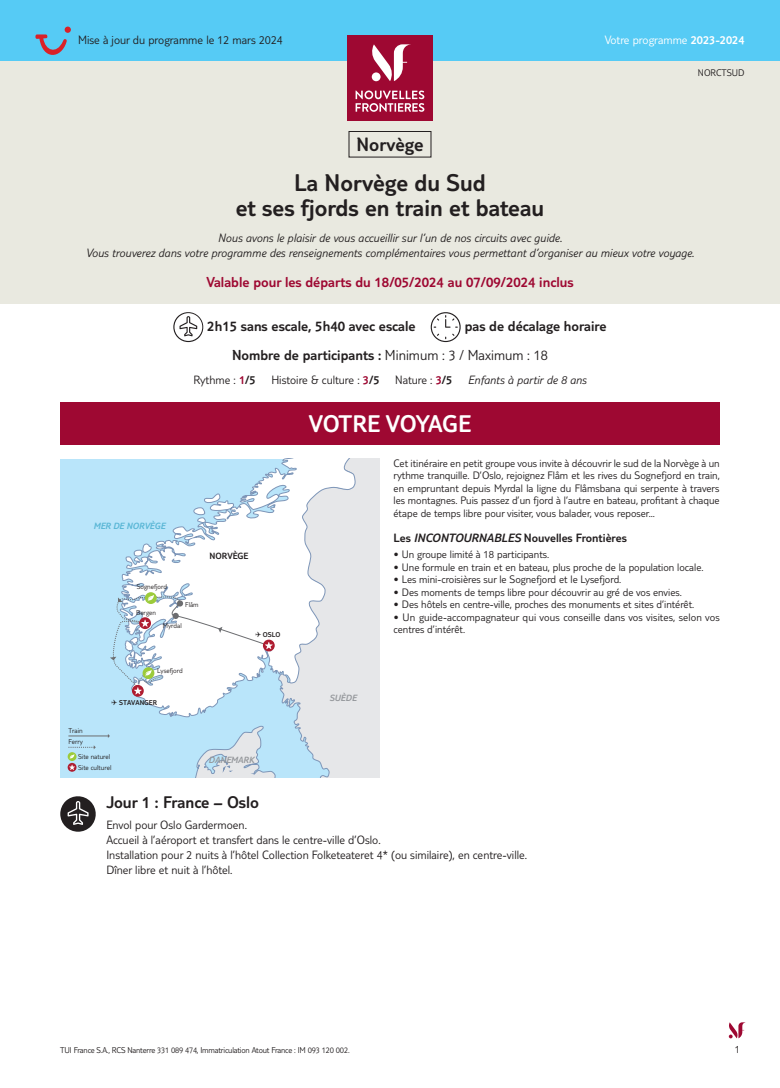
<style>
.page{position:relative;width:780px;height:1088px;background:#fff}
.page>*{position:absolute;margin:0;border:0;box-sizing:border-box;transform-origin:0 0}
.t1{font:300 25px/25px "TUI Type";color:#231f20;text-align:center}
.t2{font:300 25px "TUI Type";letter-spacing:-.015em;color:#fff}
.t3{font:300 20px "TUI Type";color:#231f20}
.t4{font:300 17.5px "TUI Type";color:#231f20}
.t5{font:300 15px/28.6px "TUI Type";color:#231f20}
.t6{font:300 15px "TUI Type";color:#9e0832}
.t7{font:300 12.5px/15px "TUI Type";color:#231f20}
.t8{font:italic 300 12.5px/15px "TUI Type";color:#231f20;text-align:center}
.t9{font:300 12.5px "TUI Type";color:#231f20}
.t10{font:300 12.5px "TUI Type";color:#fff}
.t11{font:300 11.25px/12.5px "TUI Type";color:#231f20;text-align:justify}
.t12{font:300 10px "TUI Type";color:#231f20}
.t13{font:italic 300 9.38px "TUI Type";color:#95989c}
.t14{font:italic 300 9.38px "TUI Type";color:#59b6d5}
.t15{font:300 9.38px "TUI Type";color:#231f20}
.t16{font:300 8.75px "TUI Type";letter-spacing:-.02em;color:#231f20}
.t17{font:300 7.25px/11.4px "TUI Type";color:#231f20}
.t18{font:300 7.25px "TUI Type";color:#231f20}
.s1{font-style:inherit}
.s2{color:#9e0832}
.s3{font-style:italic}
</style>
<div class="page">
<svg style="left:728px;top:1022px;width:18px;height:16px"></svg>
<div style="left:0;top:0;width:780px;height:303px;background:#e9e9e0"></div>
<div style="left:0;top:0;width:780px;height:60px;background:#56cbf5"></div>
<div style="left:347px;top:35px;width:85px;height:85px;background:#9e0832"></div>
<svg style="left:355px;top:90px;width:69px;height:22px"></svg>
<svg style="left:371px;top:44px;width:40px;height:37px"></svg>
<svg style="left:173px;top:312px;width:30px;height:30px"></svg>
<svg style="left:430px;top:312px;width:31px;height:30px"></svg>
<div style="left:348px;top:131px;width:83px;height:26px;border:1px solid #231f20"></div>
<div style="left:60px;top:402px;width:659px;height:43px;background:#9e0832"></div>
<div style="left:60px;top:459px;width:319px;height:319px;background:#b9e5fa"></div>
<hr style="left:68px;top:735px;width:40px;height:1px;background:#6c6d70">
<svg style="left:68px;top:745px;width:28px;height:25px"></svg>
<svg style="left:108px;top:459px;width:271px;height:319px"></svg>
<svg style="left:60px;top:796px;width:36px;height:36px"></svg>
<svg style="left:35px;top:27px;width:36px;height:28px"></svg>
<p class="t7" style="left:78px;top:32px;width:206px">Mise à jour du programme le 12 mars 2024</p>
<h2 class="t3" style="left:356px;top:133px;width:69px">Norvège</h2>
<h1 class="t1" style="left:236px;top:169px;width:310px">La Norvège du Sud<br>et ses fjords en train et bateau</h1>
<p class="t10" style="left:604px;top:33px;width:141px">Votre programme <span class="s1">2023-2024</span></p>
<p class="t12" style="left:698px;top:67px;width:48px">NORCTSUD</p>
<p class="t8" style="left:86px;top:230px;width:610px">Nous avons le plaisir de vous accueillir sur l’un de nos circuits avec guide.<br>Vous trouverez dans votre programme des renseignements complémentaires vous permettant d’organiser au mieux votre voyage.</p>
<h3 class="t6" style="left:206px;top:273px;width:368px">Valable pour les départs du 18/05/2024 au 07/09/2024 inclus</h3>
<h3 class="t5" style="left:232px;top:312px;width:376px;text-indent:233px">pas de décalage horaire<br>Nombre de participants : <span class="s1">Minimum : 3 / Maximum : 18</span></h3>
<p class="t7" style="left:193px;top:372px;width:64px">Rythme : <span class="s2">1</span><span class="s1">/5</span></p>
<p class="t7" style="left:271px;top:372px;width:182px">Histoire &amp; culture : <span class="s2">3</span><span class="s1">/5</span> Nature : <span class="s2">3</span><span class="s1">/5</span></p>
<p class="t8" style="left:468px;top:372px;width:120px">Enfants à partir de 8 ans</p>
<h3 class="t5" style="left:207px;top:312px;width:210px">2h15 sans escale, 5h40 avec escale</h3>
<p class="t14" style="left:93px;top:520px;width:73px">MER DE NORVÈGE</p>
<p class="t17" style="left:137px;top:580px;width:32px">Sognefjord</p>
<p class="t17" style="left:136px;top:607px;width:21px">Bergen</p>
<p class="t17" style="left:185px;top:598px;width:15px">Flåm</p>
<p class="t17" style="left:163px;top:619px;width:20px">Myrdal</p>
<p class="t15" style="left:209px;top:551px;width:40px">NORVÈGE</p>
<p class="t18" style="left:255px;top:630px;width:27px">✈ OSLO</p>
<p class="t17" style="left:157px;top:664px;width:27px">Lysefjord</p>
<p class="t18" style="left:111px;top:698px;width:47px">✈ STAVANGER</p>
<h1 class="t2" style="left:309px;top:409px;width:164px">VOTRE VOYAGE</h1>
<p class="t13" style="left:329px;top:693px;width:29px">SUÈDE</p>
<p class="t11" style="left:393px;top:456px;width:328px">Cet itinéraire en petit groupe vous invite à découvrir le sud de la Norvège à un rythme tranquille. D’Oslo, rejoignez Flåm et les rives du Sognefjord en train, en empruntant depuis Myrdal la ligne du Flåmsbana qui serpente à travers les montagnes. Puis passez d’un fjord à l’autre en bateau, profitant à chaque étape de temps libre pour visiter, vous balader, vous reposer...</p>
<p class="t9" style="left:393px;top:531px;width:235px">Les <span class="s3">INCONTOURNABLES</span> Nouvelles Frontières</p>
<p class="t11" style="left:393px;top:548px;width:157px">• Un groupe limité à 18 participants.</p>
<p class="t11" style="left:393px;top:560px;width:311px">• Une formule en train et en bateau, plus proche de la population locale.</p>
<p class="t11" style="left:393px;top:573px;width:229px">• Les mini-croisières sur le Sognefjord et le Lysefjord.</p>
<p class="t11" style="left:393px;top:585px;width:290px">• Des moments de temps libre pour découvrir au gré de vos envies.</p>
<p class="t11" style="left:393px;top:598px;width:302px">• Des hôtels en centre-ville, proches des monuments et sites d’intérêt.</p>
<p class="t11" style="left:393px;top:610px;width:328px">• Un guide-accompagnateur qui vous conseille dans vos visites, selon vos centres d’intérêt.</p>
<p class="t17" style="left:68px;top:725px;width:16px">Train<br>Ferry</p>
<p class="t17" style="left:78px;top:751px;width:35px;line-height:10.8px">Site naturel<br>Site culturel</p>
<h3 class="t4" style="left:106px;top:792px;width:154px">Jour 1 : France – Oslo</h3>
<p class="t7" style="left:106px;top:817px;width:422px">Envol pour Oslo Gardermoen.<br>Accueil à l’aéroport et transfert dans le centre-ville d’Oslo.<br>Installation pour 2 nuits à l’hôtel Collection Folketeateret 4* (ou similaire), en centre-ville.<br>Dîner libre et nuit à l’hôtel.</p>
<p class="t13" style="left:208px;top:754px;width:47px">DANEMARK</p>
<p class="t16" style="left:60px;top:1045px;width:291px">TUI France S.A., RCS Nanterre 331 089 474, Immatriculation Atout France : IM 093 120 002.</p>
<p class="t11" style="left:734px;top:1042px;width:7px">1</p>
</div>
